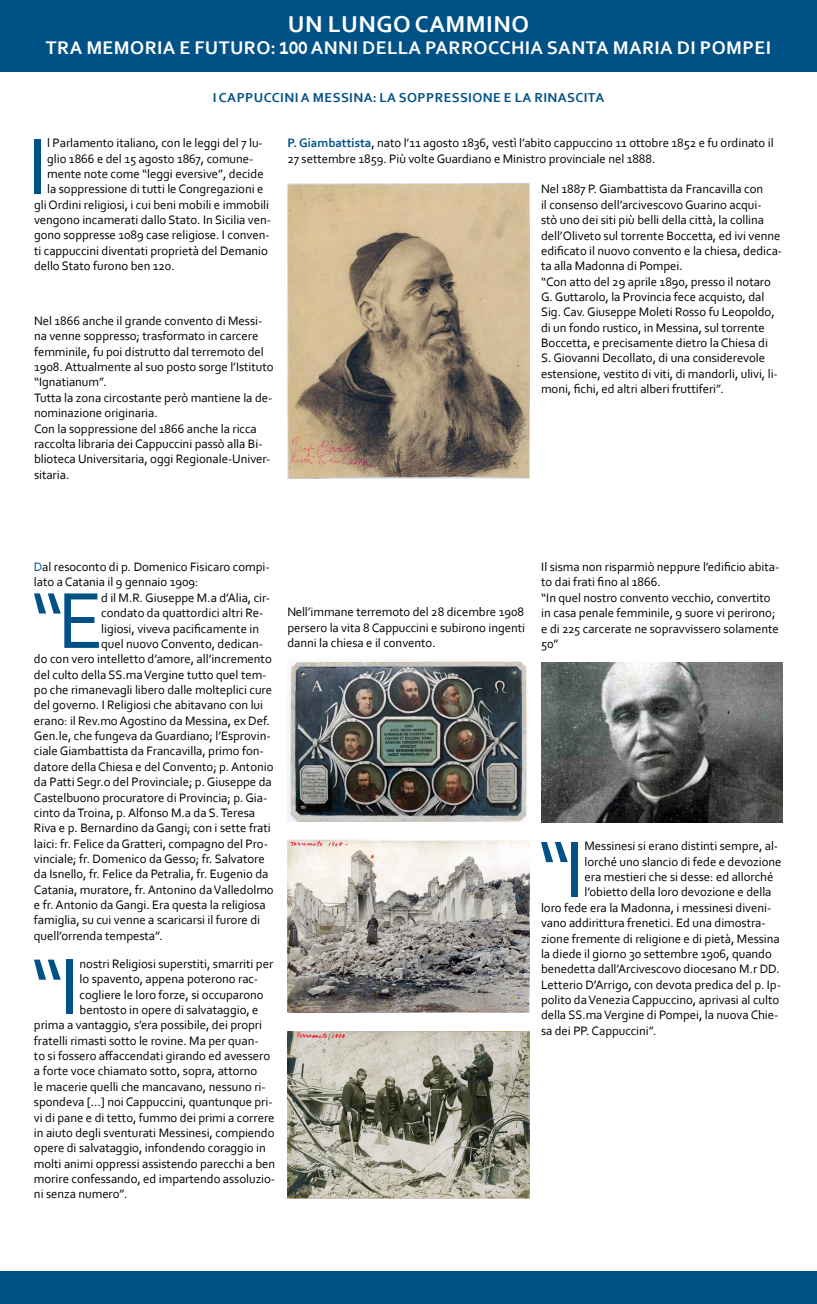
<style>
.page{position:relative;width:817px;height:1304px;background:#fff}
.page>*{position:absolute;margin:0;border:0;box-sizing:border-box;transform-origin:0 0}
.t1{font:83.32px "Corbel";color:#005286}
.t2{font:700 24px "Corbel";letter-spacing:.02em;color:#fff}
.t3{font:700 19.2px "Corbel";letter-spacing:.02em;color:#fff}
.t4{font:700 13.6px "Corbel";letter-spacing:.03em;color:#005286}
.t5{font:12.8px/15.4px "Corbel";letter-spacing:-.005em;color:#000}
.s1{font-size:25.72px}
.s2{font-weight:700;color:#005286}
.s3{color:#005286}
</style>
<div class="page">
<div style="left:0;top:0;width:816px;height:72px;background:#005286"></div>
<div style="left:0;top:1271px;width:816px;height:33px;background:#005286"></div>
<img style="left:287px;top:184px;width:242px;height:295px">
<img style="left:541px;top:663px;width:241px;height:160px">
<img style="left:287px;top:840px;width:242px;height:173px">
<img style="left:287px;top:1032px;width:242px;height:167px">
<img style="left:287px;top:661px;width:241px;height:161px">
<h2 class="t2" style="left:288px;top:9px;width:242px">UN LUNGO CAMMINO</h2>
<h3 class="t3" style="left:46px;top:35px;width:726px">TRA MEMORIA E FUTURO: <span class="s1">100</span> ANNI DELLA PARROCCHIA SANTA MARIA DI POMPEI</h3>
<p class="t4" style="left:213px;top:89px;width:393px">I CAPPUCCINI A MESSINA: LA SOPPRESSIONE E LA RINASCITA</p>
<h1 class="t1" style="left:27px;top:114px;width:22px">I</h1>
<p class="t5" style="left:47px;top:135px;width:217px">l Parlamento italiano, con le leggi del 7 lu-</p>
<p class="t5" style="left:47px;top:150px;width:208px">glio 1866 e del 15 agosto 1867, comune-</p>
<p class="t5" style="left:47px;top:166px;width:218px">mente note come “leggi eversive”, decide</p>
<p class="t5" style="left:47px;top:181px;width:218px">la soppressione di tutti le Congregazioni e</p>
<p class="t5" style="left:34px;top:196px;width:236px">gli Ordini religiosi, i cui beni mobili e immobili</p>
<p class="t5" style="left:34px;top:212px;width:238px">vengono incamerati dallo Stato. In Sicilia ven-</p>
<p class="t5" style="left:34px;top:227px;width:237px">gono soppresse 1089 case religiose. I conven-</p>
<p class="t5" style="left:34px;top:243px;width:235px">ti cappuccini diventati proprietà del Demanio</p>
<p class="t5" style="left:34px;top:258px;width:142px">dello Stato furono ben 120.</p>
<p class="t5" style="left:34px;top:313px;width:241px">Nel 1866 anche il grande convento di Messi&shy;na venne soppresso; trasformato in carcere femminile, fu poi distrutto dal terremoto del 1908. Attualmente al suo posto sorge l’Istituto “Ignatianum”.<br>Tutta la zona circostante però mantiene la de&shy;nominazione originaria.<br>Con la soppressione del 1866 anche la ricca raccolta libraria dei Cappuccini passò alla Bi&shy;blioteca Universitaria, oggi Regionale-Univer&shy;sitaria.</p>
<p class="t5" style="left:287px;top:135px;width:487px"><span class="s2">P. Giambattista</span>, nato l’11 agosto 1836, vestì l’abito cappuccino 11 ottobre 1852 e fu ordinato il<br>27 settembre 1859. Più volte Guardiano e Ministro provinciale nel 1888.</p>
<p class="t5" style="left:541px;top:181px;width:242px">Nel 1887 P. Giambattista da Francavilla con<br>il consenso dell’arcivescovo Guarino acqui-<br>stò uno dei siti più belli della città, la collina dell’Oliveto sul torrente Boccetta, ed ivi venne edificato il nuovo convento e la chiesa, dedica&shy;ta alla Madonna di Pompei.<br>“Con atto del 29 aprile 1890, presso il notaro G. Guttarolo, la Provincia fece acquisto, dal Sig. Cav. Giuseppe Moleti Rosso fu Leopoldo, di un fondo rustico, in Messina, sul torrente Boccetta, e precisamente dietro la Chiesa di<br>S. Giovanni Decollato, di una considerevole estensione, vestito di viti, di mandorli, ulivi, li&shy;moni, fichi, ed altri alberi fruttiferi”.</p>
<p class="t5" style="left:34px;top:559px;width:237px"><span class="s3">D</span>al resoconto di p. Domenico Fisicaro compi&shy;lato a Catania il 9 gennaio 1909:</p>
<h1 class="t1" style="left:31px;top:569px;width:74px">“E</h1>
<p class="t5" style="left:101px;top:590px;width:170px">d il M.R. Giuseppe M.a d’Alia, cir-</p>
<p class="t5" style="left:101px;top:605px;width:163px">condato da quattordici altri Re-</p>
<p class="t5" style="left:101px;top:620px;width:159px">ligiosi, viveva pacificamente in</p>
<p class="t5" style="left:101px;top:636px;width:163px">quel nuovo Convento, dedican-</p>
<p class="t5" style="left:34px;top:651px;width:239px">do con vero intelletto d’amore, all’incremento</p>
<p class="t5" style="left:34px;top:666px;width:234px">del culto della SS.ma Vergine tutto quel tem-</p>
<p class="t5" style="left:34px;top:682px;width:240px">po che rimanevagli libero dalle molteplici cure</p>
<p class="t5" style="left:34px;top:697px;width:230px">del governo. I Religiosi che abitavano con lui</p>
<p class="t5" style="left:34px;top:712px;width:237px">erano: il Rev.mo Agostino da Messina, ex Def.</p>
<p class="t5" style="left:34px;top:728px;width:238px">Gen.le, che fungeva da Guardiano; l’Esprovin-</p>
<p class="t5" style="left:34px;top:743px;width:231px">ciale Giambattista da Francavilla, primo fon-</p>
<p class="t5" style="left:34px;top:759px;width:241px">datore della Chiesa e del Convento; p. Antonio</p>
<p class="t5" style="left:34px;top:774px;width:239px">da Patti Segr.o del Provinciale; p. Giuseppe da</p>
<p class="t5" style="left:34px;top:789px;width:235px">Castelbuono procuratore di Provincia; p. Gia-</p>
<p class="t5" style="left:34px;top:805px;width:223px">cinto da Troina, p. Alfonso M.a da S. Teresa</p>
<p class="t5" style="left:34px;top:820px;width:238px">Riva e p. Bernardino da Gangi; con i sette frati</p>
<p class="t5" style="left:34px;top:835px;width:235px">laici: fr. Felice da Gratteri, compagno del Pro-</p>
<p class="t5" style="left:34px;top:851px;width:232px">vinciale; fr. Domenico da Gesso; fr. Salvatore</p>
<p class="t5" style="left:34px;top:866px;width:236px">da Isnello, fr. Felice da Petralia, fr. Eugenio da</p>
<p class="t5" style="left:34px;top:881px;width:241px">Catania, muratore, fr. Antonino da Valledolmo</p>
<p class="t5" style="left:34px;top:897px;width:233px">e fr. Antonio da Gangi. Era questa la religiosa</p>
<p class="t5" style="left:34px;top:912px;width:228px">famiglia, su cui venne a scaricarsi il furore di</p>
<p class="t5" style="left:34px;top:927px;width:130px">quell’orrenda tempesta”.</p>
<h1 class="t1" style="left:31px;top:935px;width:51px">“I</h1>
<p class="t5" style="left:80px;top:956px;width:195px">nostri Religiosi superstiti, smarriti per</p>
<p class="t5" style="left:80px;top:971px;width:180px">lo spavento, appena poterono rac-</p>
<p class="t5" style="left:80px;top:986px;width:185px">cogliere le loro forze, si occuparono</p>
<p class="t5" style="left:80px;top:1002px;width:180px">bentosto in opere di salvataggio, e</p>
<p class="t5" style="left:34px;top:1017px;width:229px">prima a vantaggio, s’era possibile, dei propri</p>
<p class="t5" style="left:34px;top:1032px;width:226px">fratelli rimasti sotto le rovine. Ma per quan-</p>
<p class="t5" style="left:34px;top:1048px;width:238px">to si fossero affaccendati girando ed avessero</p>
<p class="t5" style="left:34px;top:1063px;width:225px">a forte voce chiamato sotto, sopra, attorno</p>
<p class="t5" style="left:34px;top:1079px;width:233px">le macerie quelli che mancavano, nessuno ri-</p>
<p class="t5" style="left:34px;top:1094px;width:240px">spondeva […] noi Cappuccini, quantunque pri-</p>
<p class="t5" style="left:34px;top:1109px;width:242px">vi di pane e di tetto, fummo dei primi a correre</p>
<p class="t5" style="left:34px;top:1125px;width:242px">in aiuto degli sventurati Messinesi, compiendo</p>
<p class="t5" style="left:34px;top:1140px;width:233px">opere di salvataggio, infondendo coraggio in</p>
<p class="t5" style="left:34px;top:1155px;width:243px">molti animi oppressi assistendo parecchi a ben</p>
<p class="t5" style="left:34px;top:1171px;width:243px">morire confessando, ed impartendo assoluzio-</p>
<p class="t5" style="left:34px;top:1186px;width:95px">ni senza numero”.</p>
<p class="t5" style="left:287px;top:604px;width:239px;text-align:justify">Nell’immane terremoto del 28 dicembre 1908 persero la vita 8 Cappuccini e subirono ingenti danni la chiesa e il convento.</p>
<p class="t5" style="left:541px;top:559px;width:239px">Il sisma non risparmiò neppure l’edificio abita&shy;to dai frati fino al 1866.<br>“In quel nostro convento vecchio, convertito in casa penale femminile, 9 suore vi perirono; e di 225 carcerate ne sopravvissero solamente 50”</p>
<h1 class="t1" style="left:537px;top:817px;width:49px">“I</h1>
<p class="t5" style="left:584px;top:838px;width:195px">Messinesi si erano distinti sempre, al-</p>
<p class="t5" style="left:584px;top:853px;width:198px">lorché uno slancio di fede e devozione</p>
<p class="t5" style="left:584px;top:869px;width:190px">era mestieri che si desse: ed allorché</p>
<p class="t5" style="left:584px;top:884px;width:188px">l’obietto della loro devozione e della</p>
<p class="t5" style="left:541px;top:900px;width:232px">loro fede era la Madonna, i messinesi diveni-</p>
<p class="t5" style="left:541px;top:915px;width:226px">vano addirittura frenetici. Ed una dimostra-</p>
<p class="t5" style="left:541px;top:930px;width:240px">zione fremente di religione e di pietà, Messina</p>
<p class="t5" style="left:541px;top:946px;width:232px">la diede il giorno 30 settembre 1906, quando</p>
<p class="t5" style="left:541px;top:961px;width:240px">benedetta dall’Arcivescovo diocesano M.r DD.</p>
<p class="t5" style="left:541px;top:976px;width:241px">Letterio D’Arrigo, con devota predica del p. Ip-</p>
<p class="t5" style="left:541px;top:992px;width:240px">polito da Venezia Cappuccino, aprivasi al culto</p>
<p class="t5" style="left:541px;top:1007px;width:239px">della SS.ma Vergine di Pompei, la nuova Chie-</p>
<p class="t5" style="left:541px;top:1022px;width:117px">sa dei PP. Cappuccini”.</p>
</div>
